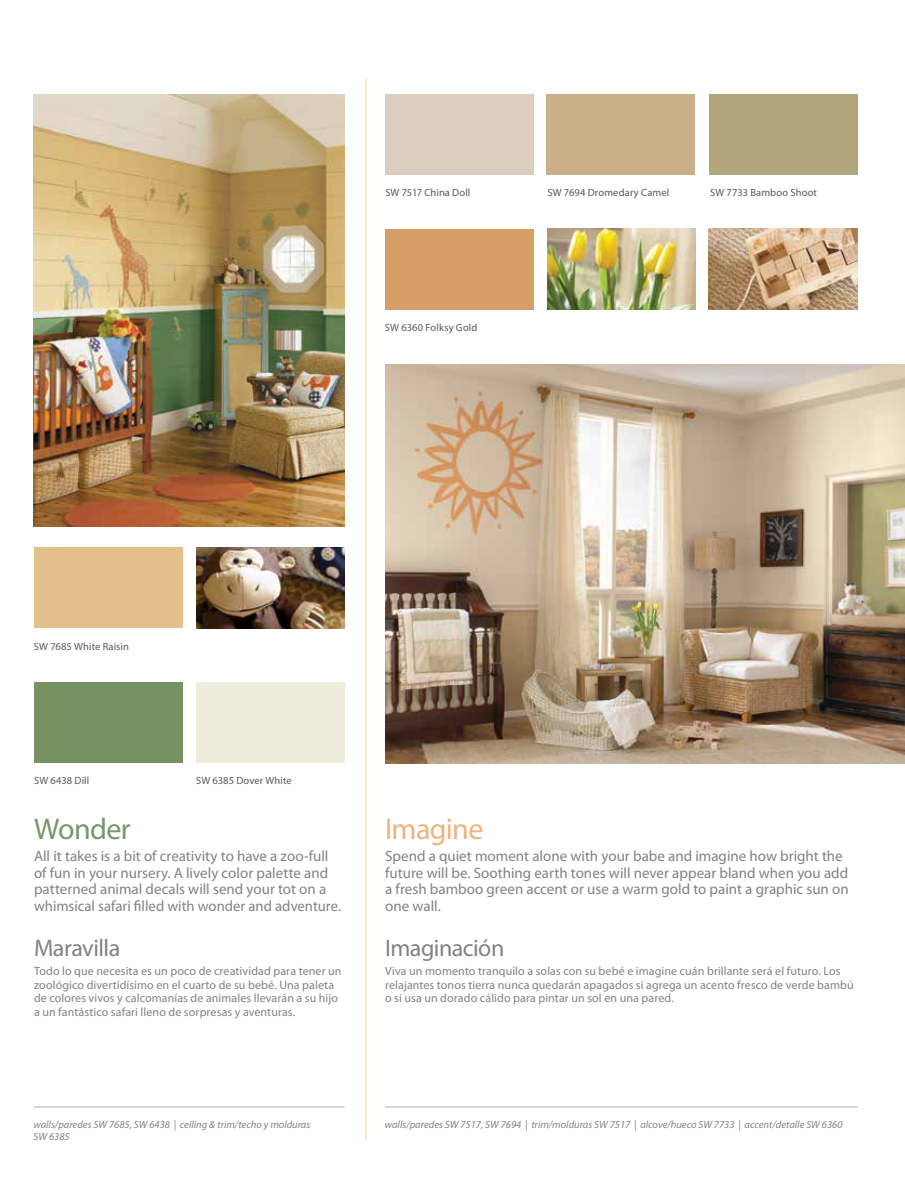
<style>
.page{position:relative;width:905px;height:1188px;background:#fff}
.page>*{position:absolute;margin:0;border:0;box-sizing:border-box;transform-origin:0 0}
.t1{font:30px "Myriad Pro";letter-spacing:-.02em;color:#ebb47f}
.t2{font:30px "Myriad Pro";letter-spacing:-.02em;color:#76986a}
.t3{font:24px "Myriad Pro";letter-spacing:-.02em;color:#808285}
.t4{font:15px/16.5px "Myriad Pro";color:#808285}
.t5{font:12px/13.5px "Myriad Pro";letter-spacing:.005em;color:#808285}
.t6{font:italic 10.5px "Myriad Pro";color:#808285}
.t7{font:10.5px "Myriad Pro";letter-spacing:.01em;color:#58595b}
</style>
<div class="page">
<img style="left:386px;top:364px;width:518px;height:399px">
<img style="left:708px;top:229px;width:149px;height:81px">
<img style="left:547px;top:229px;width:148px;height:81px">
<hr style="left:33px;top:1107px;width:311px;height:1px;background:#a3b4b1">
<hr style="left:385px;top:1107px;width:472px;height:1px;background:#a3b4b1">
<img style="left:34px;top:94px;width:310px;height:432px">
<img style="left:196px;top:548px;width:148px;height:80px">
<hr style="left:365px;top:79px;width:1px;height:1062px;background:#f1d497">
<div style="left:34px;top:682px;width:149px;height:81px;background:#769262"></div>
<div style="left:196px;top:682px;width:148px;height:81px;background:#efecdd"></div>
<div style="left:34px;top:547px;width:148px;height:81px;background:#e4c08d"></div>
<div style="left:385px;top:229px;width:148px;height:81px;background:#d69f67"></div>
<div style="left:709px;top:94px;width:148px;height:81px;background:#b2a57c"></div>
<div style="left:385px;top:94px;width:149px;height:81px;background:#dccebe"></div>
<div style="left:546px;top:94px;width:149px;height:81px;background:#cbaf89"></div>
<p class="t7" style="left:385px;top:186px;width:87px">SW 7517 China Doll</p>
<p class="t7" style="left:547px;top:186px;width:123px">SW 7694 Dromedary Camel</p>
<p class="t7" style="left:710px;top:186px;width:108px">SW 7733 Bamboo Shoot</p>
<p class="t7" style="left:385px;top:321px;width:94px">SW 6360 Folksy Gold</p>
<p class="t7" style="left:34px;top:640px;width:96px">SW 7685 White Raisin</p>
<p class="t7" style="left:34px;top:774px;width:57px">SW 6438 Dill</p>
<p class="t7" style="left:196px;top:774px;width:97px">SW 6385 Dover White</p>
<h1 class="t2" style="left:34px;top:810px;width:98px">Wonder</h1>
<p class="t4" style="left:34px;top:848px;width:308px">All it takes is a bit of creativity to have a zoo-full of fun in your nursery. A lively color palette and patterned animal decals will send your tot on a whimsical safari filled with wonder and adventure.</p>
<h2 class="t3" style="left:34px;top:933px;width:88px">Maravilla</h2>
<p class="t5" style="left:34px;top:964px;width:309px">Todo lo que necesita es un poco de creatividad para tener un zoológico divertidísimo en el cuarto de su bebé. Una paleta de colores vivos y calcomanías de animales llevarán a su hijo a un fantástico safari lleno de sorpresas y aventuras.</p>
<h1 class="t1" style="left:385px;top:810px;width:100px">Imagine</h1>
<p class="t4" style="left:385px;top:848px;width:465px">Spend a quiet moment alone with your babe and imagine how bright the future will be. Soothing earth tones will never appear bland when you add a fresh bamboo green accent or use a warm gold to paint a graphic sun on one wall.</p>
<h2 class="t3" style="left:385px;top:933px;width:121px">Imaginación</h2>
<p class="t5" style="left:385px;top:964px;width:470px">Viva un momento tranquilo a solas con su bebé e imagine cuán brillante será el futuro. Los relajantes tonos tierra nunca quedarán apagados si agrega un acento fresco de verde bambú o si usa un dorado cálido para pintar un sol en una pared.</p>
<p class="t6" style="left:33px;top:1118px;width:278px">walls/paredes SW 7685, SW 6438 | ceiling &amp; trim/techo y molduras</p>
<p class="t6" style="left:385px;top:1118px;width:459px">walls/paredes SW 7517, SW 7694 | trim/molduras SW 7517 | alcove/hueco SW 7733 | accent/detalle SW 6360</p>
<p class="t6" style="left:33px;top:1130px;width:38px">SW 6385</p>
</div>
